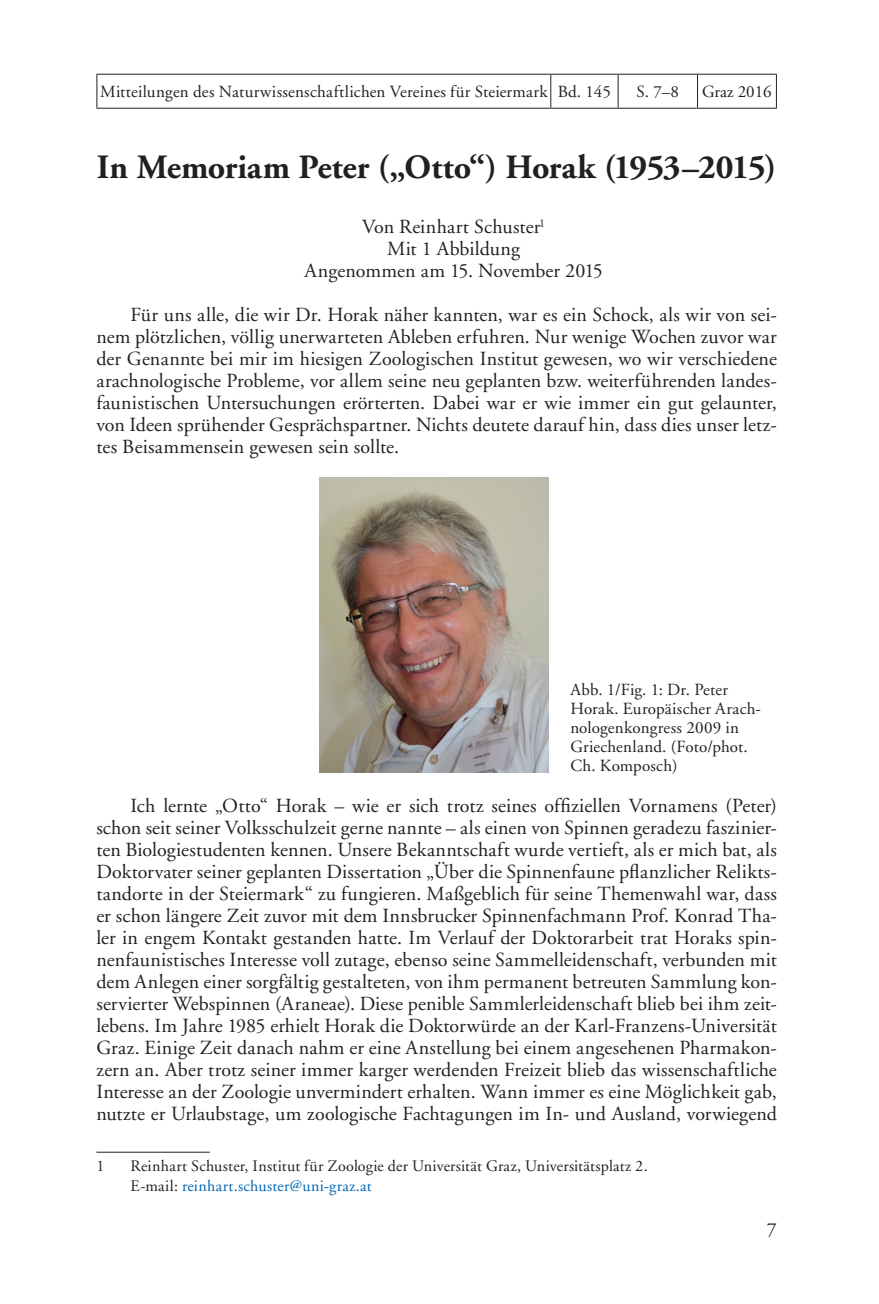
<style>
.page{position:relative;width:879px;height:1304px;background:#fff}
.page>*{position:absolute;margin:0;border:0;box-sizing:border-box;transform-origin:0 0}
.t1{font:700 34px "Adobe Garamond";letter-spacing:-.005em;color:#231f20}
.t2{font:20px/22px "Adobe Garamond";letter-spacing:.01em;color:#231f20;text-align:justify}
.t3{font:17px/19px "Adobe Garamond";letter-spacing:.01em;color:#231f20}
.t4{font:16px/19.2px "Adobe Garamond";letter-spacing:.02em;color:#231f20}
.s1{color:#0166b3}
</style>
<div class="page">
<hr style="left:96px;top:74px;width:455px;height:1px;background:#231f20">
<hr style="left:96px;top:75px;width:1px;height:33px;background:#231f20">
<hr style="left:551px;top:74px;width:67px;height:1px;background:#231f20">
<hr style="left:550px;top:75px;width:1px;height:33px;background:#231f20">
<hr style="left:618px;top:74px;width:79px;height:1px;background:#231f20">
<hr style="left:617px;top:75px;width:1px;height:33px;background:#231f20">
<hr style="left:697px;top:74px;width:80px;height:1px;background:#231f20">
<hr style="left:697px;top:75px;width:1px;height:33px;background:#231f20">
<hr style="left:776px;top:75px;width:1px;height:33px;background:#231f20">
<hr style="left:96px;top:108px;width:455px;height:1px;background:#231f20">
<hr style="left:551px;top:108px;width:67px;height:1px;background:#231f20">
<hr style="left:618px;top:108px;width:79px;height:1px;background:#231f20">
<hr style="left:697px;top:108px;width:80px;height:1px;background:#231f20">
<hr style="left:96px;top:1152px;width:114px;height:1px;background:#231f20">
<img style="left:319px;top:478px;width:229px;height:295px">
<p class="t3" style="left:100px;top:83px;width:512px">Mitteilungen des Naturwissenschaftlichen Vereines für Steiermark Bd. 145</p>
<p class="t3" style="left:636px;top:83px;width:44px">S. 7–8</p>
<p class="t3" style="left:702px;top:83px;width:71px">Graz 2016</p>
<h1 class="t1" style="left:97px;top:149px;width:681px">In Memoriam Peter („Otto“) Horak (1953–2015)</h1>
<p class="t2" style="left:305px;top:216px;width:300px;text-align:center">Von Reinhart Schuster<sup>1<br></sup>Mit 1 Abbildung<br>Angenommen am 15. November 2015</p>
<p class="t2" style="left:96px;top:304px;width:682px;text-indent:34px">Für uns alle, die wir Dr. Horak näher kannten, war es ein Schock, als wir von sei&shy;nem plötzlichen, völlig unerwarteten Ableben erfuhren. Nur wenige Wochen zuvor war der Genannte bei mir im hiesigen Zoologischen Institut gewesen, wo wir verschiedene arachnologische Probleme, vor allem seine neu geplanten bzw. weiterführenden landes&shy;faunistischen Untersuchungen erörterten. Dabei war er wie immer ein gut gelaunter, von Ideen sprühender Gesprächspartner. Nichts deutete darauf hin, dass dies unser letz&shy;tes Beisammensein gewesen sein sollte.</p>
<p class="t3" style="left:570px;top:681px;width:192px">Abb. 1/Fig. 1: Dr. Peter<br>Horak. Europäischer Arach&shy;nologenkongress 2009 in<br>Griechenland. (Foto/phot.<br>Ch. Komposch)</p>
<p class="t2" style="left:96px;top:795px;width:682px;text-indent:34px">Ich lernte „Otto“ Horak – wie er sich trotz seines offiziellen Vornamens (Peter) schon seit seiner Volksschulzeit gerne nannte – als einen von Spinnen geradezu faszinier&shy;ten Biologiestudenten kennen. Unsere Bekanntschaft wurde vertieft, als er mich bat, als Doktorvater seiner geplanten Dissertation „Über die Spinnenfaune pflanzlicher Relikts&shy;tandorte in der Steiermark“ zu fungieren. Maßgeblich für seine Themenwahl war, dass er schon längere Zeit zuvor mit dem Innsbrucker Spinnenfachmann Prof. Konrad Tha&shy;ler in engem Kontakt gestanden hatte. Im Verlauf der Doktorarbeit trat Horaks spin&shy;nenfaunistisches Interesse voll zutage, ebenso seine Sammelleidenschaft, verbunden mit dem Anlegen einer sorgfältig gestalteten, von ihm permanent betreuten Sammlung kon&shy;servierter Webspinnen (Araneae). Diese penible Sammlerleidenschaft blieb bei ihm zeit&shy;lebens. Im Jahre 1985 erhielt Horak die Doktorwürde an der Karl-Franzens-Universität Graz. Einige Zeit danach nahm er eine Anstellung bei einem angesehenen Pharmakon&shy;zern an. Aber trotz seiner immer karger werdenden Freizeit blieb das wissenschaftliche Interesse an der Zoologie unvermindert erhalten. Wann immer es eine Möglichkeit gab, nutzte er Urlaubstage, um zoologische Fachtagungen im In- und Ausland, vorwiegend</p>
<p class="t4" style="left:96px;top:1157px;width:9px">1</p>
<p class="t4" style="left:130px;top:1157px;width:519px">Reinhart Schuster, Institut für Zoologie der Universität Graz, Universitätsplatz 2.<br>E-mail: <span class="s1">reinhart.schuster@uni-graz.at</span></p>
<p class="t2" style="left:767px;top:1220px;width:11px">7</p>
</div>
